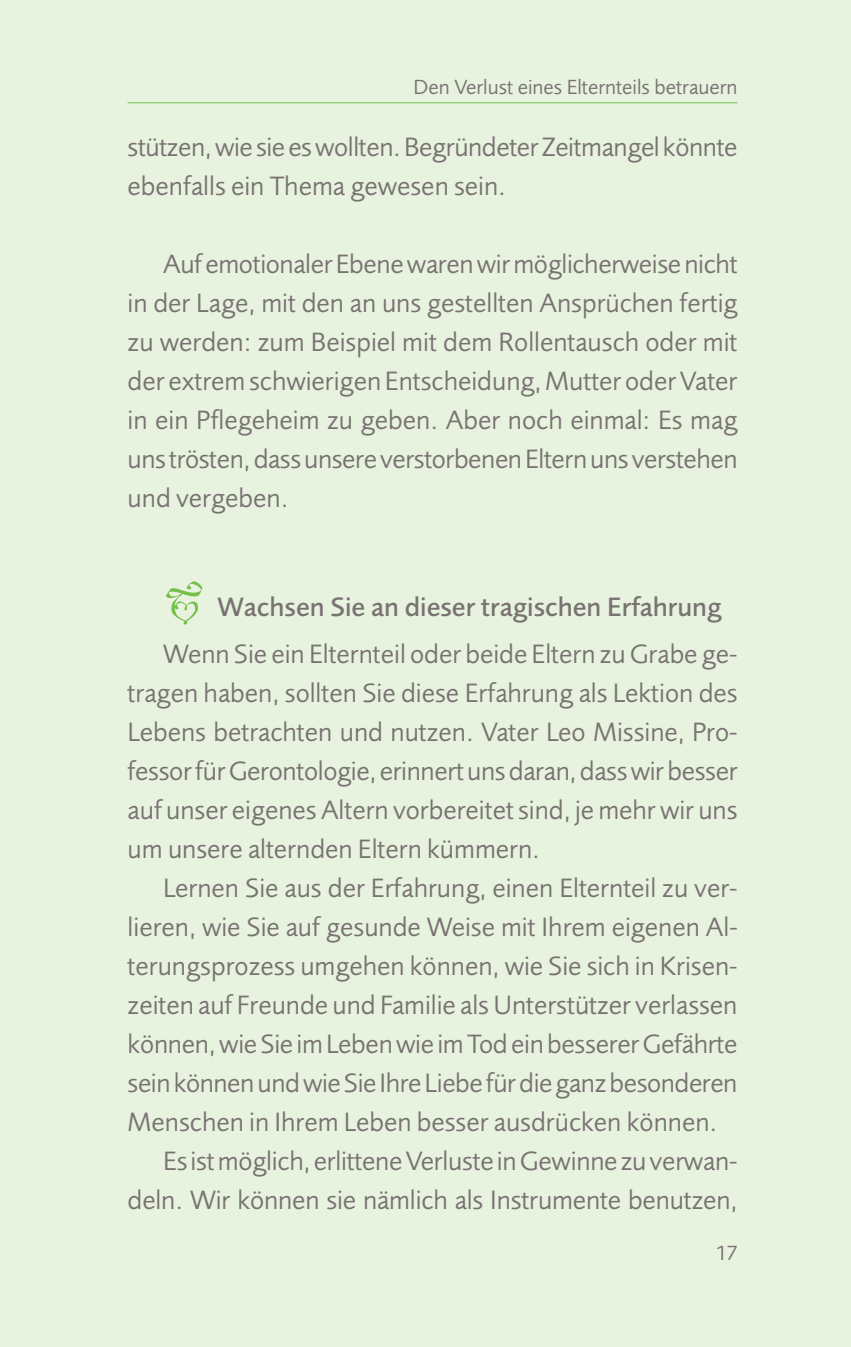
<style>
.page{position:relative;width:851px;height:1347px;background:#fff}
.page>*{position:absolute;margin:0;border:0;box-sizing:border-box;transform-origin:0 0}
.t1{font:27.5px/39px "Foundry Sans";color:#787271;text-align:justify}
.t2{font:500 27.5px "Foundry Sans";color:#787271}
.t3{font:21.25px "Foundry Sans";color:#787271}
</style>
<div class="page">
<div style="left:0;top:0;width:850px;height:1346px;background:#e7f2df"></div>
<hr style="left:128px;top:102px;width:609px;height:1px;background:#74c04b">
<p class="t3" style="left:413px;top:79px;width:325px">Den Verlust eines Elternteils betrauern</p>
<p class="t1" style="left:128px;top:130px;width:611px">stützen, wie sie es wollten. Begründeter Zeitmangel könnte ebenfalls ein Thema gewesen sein.</p>
<p class="t1" style="left:128px;top:247px;width:611px;text-indent:35px">Auf emotionaler Ebene waren wir möglicherweise nicht in der Lage, mit den an uns gestellten Ansprüchen fertig zu werden: zum Beispiel mit dem Rollentausch oder mit der extrem schwierigen Entscheidung, Mutter oder Vater in ein Pflegeheim zu geben. Aber noch einmal: Es mag uns trösten, dass unsere verstorbenen Eltern uns verstehen und vergeben.</p>
<p class="t2" style="left:217px;top:596px;width:505px">Wachsen Sie an dieser tragischen Erfahrung</p>
<p class="t1" style="left:128px;top:637px;width:611px;text-indent:35px">Wenn Sie ein Elternteil oder beide Eltern zu Grabe ge&shy;tragen haben, sollten Sie diese Erfahrung als Lektion des Lebens betrachten und nutzen. Vater Leo Missine, Pro&shy;fessor für Gerontologie, erinnert uns daran, dass wir besser auf unser eigenes Altern vorbereitet sind, je mehr wir uns um unsere alternden Eltern kümmern.</p>
<p class="t1" style="left:163px;top:871px;width:576px">Lernen Sie aus der Erfahrung, einen Elternteil zu ver-</p>
<p class="t1" style="left:128px;top:910px;width:611px">lieren, wie Sie auf gesunde Weise mit Ihrem eigenen Al-</p>
<p class="t1" style="left:128px;top:949px;width:611px">terungsprozess umgehen können, wie Sie sich in Krisen-</p>
<p class="t1" style="left:128px;top:988px;width:611px">zeiten auf Freunde und Familie als Unterstützer verlassen</p>
<p class="t1" style="left:128px;top:1027px;width:611px">können, wie Sie im Leben wie im Tod ein besserer Gefährte</p>
<p class="t1" style="left:128px;top:1066px;width:611px">sein können und wie Sie Ihre Liebe für die ganz besonderen</p>
<p class="t1" style="left:128px;top:1105px;width:591px">Menschen in Ihrem Leben besser ausdrücken können.</p>
<p class="t1" style="left:163px;top:1144px;width:575px">Es ist möglich, erlittene Verluste in Gewinne zu verwan -</p>
<p class="t1" style="left:128px;top:1183px;width:611px">deln. Wir können sie nämlich als Instrumente benutzen,</p>
<p class="t3" style="left:716px;top:1245px;width:23px">17</p>
</div>
